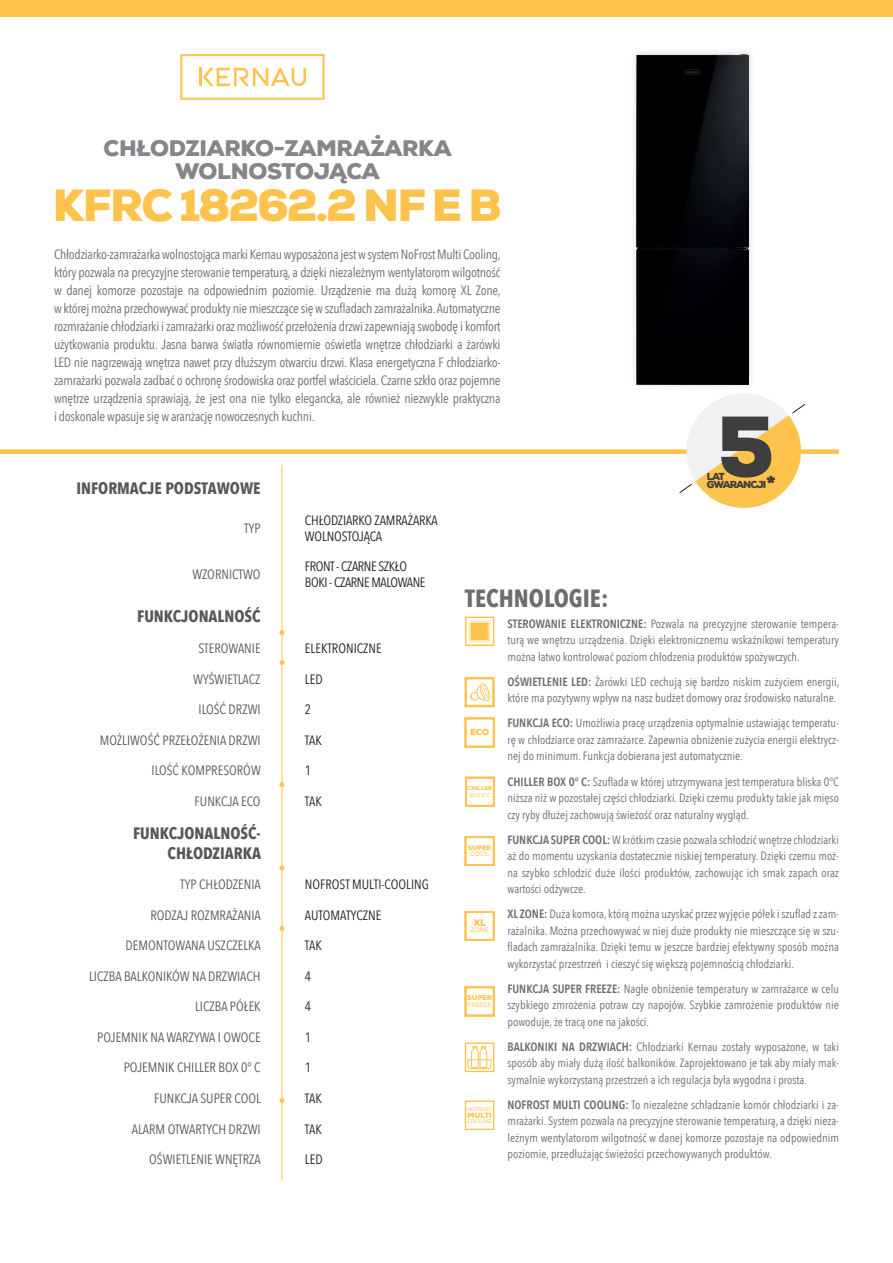
<style>
.page{position:relative;width:893px;height:1263px;background:#fff}
.page>*{position:absolute;margin:0;border:0;box-sizing:border-box;transform-origin:0 0}
.t1{font:900 86.25px "Nexa";color:#3e3e3f}
.t2{font:900 45px "Nexa";letter-spacing:-.045em;color:#fec34d}
.t3{font:700 24.75px "Avenir Next Condensed";color:#6c6d70}
.t4{font:900 22.5px/22.5px "Nexa";letter-spacing:-.015em;color:#848689;text-align:center}
.t5{font:700 16.5px/19.8px "Avenir Next Condensed";color:#57585a;text-align:right}
.t6{font:13.5px/18px "Avenir Next Condensed";letter-spacing:-.02em;color:#6c6d70;text-align:justify}
.t7{font:13.5px "Avenir Next Condensed";color:#57585a}
.t8{font:13.5px/16.2px "Avenir Next Condensed";letter-spacing:-.01em;color:#231f20}
.t9{font:13.5px/16.2px "Avenir Next Condensed";letter-spacing:-.03em;color:#231f20}
.t10{font:12px/16.5px "Avenir Next Condensed";color:#6c6d70;text-align:justify}
.t11{font:900 10.2px/8.2px "Nexa";letter-spacing:-.1em;color:#3e3e3f}
.t12{font:900 9.6px "Nexa";color:#fec34d}
.t13{font:900 8.85px "Nexa";color:#fec34d}
.t14{font:900 7.5px "Nexa";color:#fec34d}
.t15{font:900 6.9px "Nexa";color:#fec34d}
.t16{font:6.6px "Nexa";color:#fec34d}
.t17{font:900 6.6px "Nexa";color:#fec34d}
.t18{font:6.3px "Nexa";color:#fec34d}
.t19{font:900 5.55px "Nexa";color:#fec34d}
.t20{font:5.55px "Nexa";letter-spacing:-.045em;color:#fec34d}
.t21{font:5.1px "Nexa";letter-spacing:-.045em;color:#fec34d}
.s1{font-weight:600}
</style>
<div class="page">
<div style="left:0;top:0;width:893px;height:16px;background:#fec34d"></div>
<svg style="left:180px;top:54px;width:145px;height:46px"></svg>
<svg style="left:279px;top:630px;width:5px;height:5px"></svg>
<div style="left:629px;top:47px;width:127px;height:345px;background:#231f20;opacity:.2"></div>
<img style="left:637px;top:54px;width:111px;height:330px">
<hr style="left:282px;top:465px;width:1px;height:716px;background:#fec34d">
<svg style="left:279px;top:782px;width:5px;height:5px"></svg>
<svg style="left:279px;top:926px;width:5px;height:5px"></svg>
<svg style="left:279px;top:1098px;width:5px;height:5px"></svg>
<svg style="left:465px;top:617px;width:29px;height:29px"></svg>
<div style="left:472px;top:624px;width:15px;height:14px;background:#fec34d"></div>
<svg style="left:465px;top:677px;width:29px;height:30px"></svg>
<svg style="left:465px;top:718px;width:29px;height:29px"></svg>
<svg style="left:465px;top:836px;width:29px;height:30px"></svg>
<svg style="left:465px;top:911px;width:29px;height:30px"></svg>
<svg style="left:465px;top:986px;width:29px;height:30px"></svg>
<svg style="left:279px;top:660px;width:5px;height:5px"></svg>
<svg style="left:279px;top:865px;width:5px;height:5px"></svg>
<svg style="left:465px;top:777px;width:30px;height:30px"></svg>
<div style="left:0;top:449px;width:839px;height:5px;background:#fec34d"></div>
<svg style="left:680px;top:394px;width:125px;height:114px"></svg>
<svg style="left:465px;top:1042px;width:29px;height:89px"></svg>
<h3 class="t4" style="left:104px;top:137px;width:350px">CHŁODZIARKO-ZAMRAŻARKA<br>WOLNOSTOJĄCA</h3>
<h2 class="t2" style="left:53px;top:176px;width:450px">KFRC 18262.2 NF E B</h2>
<p class="t6" style="left:54px;top:245px;width:448px">Chłodziarko-zamrażarka wolnostojąca marki Kernau wyposażona jest w system NoFrost Multi Cooling, który pozwala na precyzyjne sterowanie temperaturą, a dzięki niezależnym wentylatorom wilgotność w danej komorze pozostaje na odpowiednim poziomie. Urządzenie ma dużą komorę XL Zone, w której można przechowywać produkty nie mieszczące się w szufladach zamrażalnika. Automatyczne rozmrażanie chłodziarki i zamrażarki oraz możliwość przełożenia drzwi zapewniają swobodę i komfort użytkowania produktu. Jasna barwa światła równomiernie oświetla wnętrze chłodziarki a żarówki LED nie nagrzewają wnętrza nawet przy dłuższym otwarciu drzwi. Klasa energetyczna F chłodziarko&shy;zamrażarki pozwala zadbać o ochronę środowiska oraz portfel właściciela. Czarne szkło oraz pojemne wnętrze urządzenia sprawiają, że jest ona nie tylko elegancka, ale również niezwykle praktyczna i doskonale wpasuje się w aranżację nowoczesnych kuchni.</p>
<h1 class="t1" style="left:717px;top:391px;width:59px">5</h1>
<p class="t11" style="left:707px;top:472px;width:61px">LAT<br>GWARANCJI</p>
<h3 class="t5" style="left:76px;top:478px;width:186px">INFORMACJE PODSTAWOWE</h3>
<p class="t7" style="left:244px;top:516px;width:18px">TYP</p>
<p class="t8" style="left:305px;top:511px;width:134px">CHŁODZIARKO ZAMRAŻARKA<br>WOLNOSTOJĄCA</p>
<p class="t7" style="left:192px;top:563px;width:70px">WZORNICTWO</p>
<p class="t9" style="left:305px;top:558px;width:122px">FRONT - CZARNE SZKŁO<br>BOKI - CZARNE MALOWANE</p>
<h3 class="t5" style="left:137px;top:606px;width:125px">FUNKCJONALNOŚĆ</h3>
<p class="t7" style="left:198px;top:637px;width:64px">STEROWANIE</p>
<p class="t8" style="left:305px;top:639px;width:78px">ELEKTRONICZNE</p>
<p class="t7" style="left:193px;top:667px;width:69px">WYŚWIETLACZ</p>
<p class="t8" style="left:305px;top:670px;width:19px">LED</p>
<p class="t7" style="left:199px;top:698px;width:64px">ILOŚĆ DRZWI</p>
<p class="t8" style="left:305px;top:700px;width:8px">2</p>
<p class="t7" style="left:100px;top:728px;width:162px">MOŻLIWOŚĆ PRZEŁOŻENIA DRZWI</p>
<p class="t8" style="left:305px;top:731px;width:19px">TAK</p>
<p class="t7" style="left:152px;top:759px;width:111px">ILOŚĆ KOMPRESORÓW</p>
<p class="t8" style="left:305px;top:762px;width:8px">1</p>
<p class="t7" style="left:195px;top:789px;width:68px">FUNKCJA ECO</p>
<p class="t8" style="left:305px;top:792px;width:19px">TAK</p>
<h3 class="t5" style="left:133px;top:823px;width:129px">FUNKCJONALNOŚĆ-<br>CHŁODZIARKA</h3>
<p class="t7" style="left:180px;top:873px;width:82px">TYP CHŁODZENIA</p>
<p class="t8" style="left:305px;top:876px;width:126px">NOFROST MULTI-COOLING</p>
<p class="t7" style="left:150px;top:904px;width:112px">RODZAJ ROZMRAŻANIA</p>
<p class="t8" style="left:305px;top:906px;width:78px">AUTOMATYCZNE</p>
<p class="t7" style="left:125px;top:934px;width:137px">DEMONTOWANA USZCZELKA</p>
<p class="t8" style="left:305px;top:937px;width:19px">TAK</p>
<p class="t7" style="left:89px;top:965px;width:173px">LICZBA BALKONIKÓW NA DRZWIACH</p>
<p class="t8" style="left:305px;top:967px;width:8px">4</p>
<p class="t7" style="left:195px;top:995px;width:67px">LICZBA PÓŁEK</p>
<p class="t8" style="left:305px;top:998px;width:8px">4</p>
<p class="t7" style="left:97px;top:1026px;width:165px">POJEMNIK NA WARZYWA I OWOCE</p>
<p class="t8" style="left:305px;top:1028px;width:8px">1</p>
<p class="t7" style="left:124px;top:1056px;width:138px">POJEMNIK CHILLER BOX 0° C</p>
<p class="t8" style="left:305px;top:1059px;width:8px">1</p>
<p class="t7" style="left:154px;top:1087px;width:108px">FUNKCJA SUPER COOL</p>
<p class="t8" style="left:305px;top:1089px;width:19px">TAK</p>
<p class="t7" style="left:132px;top:1117px;width:130px">ALARM OTWARTYCH DRZWI</p>
<p class="t8" style="left:305px;top:1120px;width:19px">TAK</p>
<p class="t7" style="left:149px;top:1148px;width:113px">OŚWIETLENIE WNĘTRZA</p>
<p class="t8" style="left:305px;top:1150px;width:19px">LED</p>
<h3 class="t3" style="left:465px;top:583px;width:145px">TECHNOLOGIE:</h3>
<p class="t10" style="left:507px;top:615px;width:333px"><span class="s1">STEROWANIE ELEKTRONICZNE:</span> Pozwala na precyzyjne sterowanie tempera&shy;turą we wnętrzu urządzenia. Dzięki elektronicznemu wskaźnikowi temperatury można łatwo kontrolować poziom chłodzenia produktów spożywczych.</p>
<p class="t10" style="left:507px;top:673px;width:333px"><span class="s1">OŚWIETLENIE LED:</span> Żarówki LED cechują się bardzo niskim zużyciem energii, które ma pozytywny wpływ na nasz budżet domowy oraz środowisko naturalne.</p>
<p class="t10" style="left:507px;top:714px;width:333px"><span class="s1">FUNKCJA ECO:</span> Umożliwia pracę urządzenia optymalnie ustawiając temperatu&shy;rę w chłodziarce oraz zamrażarce. Zapewnia obniżenie zużycia energii elektrycz&shy;nej do minimum. Funkcja dobierana jest automatycznie.</p>
<p class="t10" style="left:507px;top:772px;width:333px"><span class="s1">CHILLER BOX 0° C:</span> Szuflada w której utrzymywana jest temperatura bliska 0°C niższa niż w pozostałej części chłodziarki. Dzięki czemu produkty takie jak mięso czy ryby dłużej zachowują świeżość oraz naturalny wygląd.</p>
<p class="t10" style="left:507px;top:830px;width:333px"><span class="s1">FUNKCJA SUPER COOL:</span> W krótkim czasie pozwala schłodzić wnętrze chłodziarki aż do momentu uzyskania dostatecznie niskiej temperatury. Dzięki czemu moż&shy;na szybko schłodzić duże ilości produktów, zachowując ich smak zapach oraz wartości odżywcze.</p>
<p class="t10" style="left:507px;top:905px;width:333px"><span class="s1">XL ZONE:</span> Duża komora, którą można uzyskać przez wyjęcie półek i szuflad z zam&shy;rażalnika. Można przechowywać w niej duże produkty nie mieszczące się w szu&shy;fladach zamrażalnika. Dzięki temu w jeszcze bardziej efektywny sposób można wykorzystać przestrzeń i cieszyć się większą pojemnością chłodziarki.</p>
<p class="t10" style="left:507px;top:979px;width:333px"><span class="s1">FUNKCJA SUPER FREEZE:</span> Nagłe obniżenie temperatury w zamrażarce w celu szybkiego zmrożenia potraw czy napojów. Szybkie zamrożenie produktów nie powoduje, że tracą one na jakości.</p>
<p class="t10" style="left:507px;top:1037px;width:333px"><span class="s1">BALKONIKI NA DRZWIACH:</span> Chłodziarki Kernau zostały wyposażone, w taki sposób aby miały dużą ilość balkoników. Zaprojektowano je tak aby miały mak&shy;symalnie wykorzystaną przestrzeń a ich regulacja była wygodna i prosta.</p>
<p class="t10" style="left:507px;top:1095px;width:333px"><span class="s1">NOFROST MULTI COOLING:</span> To niezależne schładzanie komór chłodziarki i za&shy;mrażarki. System pozwala na precyzyjne sterowanie temperaturą, a dzięki nieza&shy;leżnym wentylatorom wilgotność w danej komorze pozostaje na odpowiednim poziomie, przedłużając świeżości przechowywanych produktów.</p>
<p class="t13" style="left:470px;top:726px;width:21px">ECO</p>
<p class="t19" style="left:468px;top:785px;width:26px">CHILLER</p>
<p class="t21" style="left:469px;top:792px;width:23px">BOX 0°C</p>
<p class="t17" style="left:468px;top:843px;width:25px">SUPER</p>
<p class="t16" style="left:470px;top:850px;width:21px">COOL</p>
<p class="t12" style="left:473px;top:916px;width:14px">XL</p>
<p class="t16" style="left:470px;top:926px;width:20px">ZONE</p>
<p class="t15" style="left:467px;top:993px;width:26px">SUPER</p>
<p class="t18" style="left:467px;top:1000px;width:26px">FREEZE</p>
<p class="t21" style="left:467px;top:1106px;width:26px">NOFROST</p>
<p class="t14" style="left:467px;top:1110px;width:26px">MULTI</p>
<p class="t20" style="left:467px;top:1118px;width:26px">COOLING</p>
</div>
